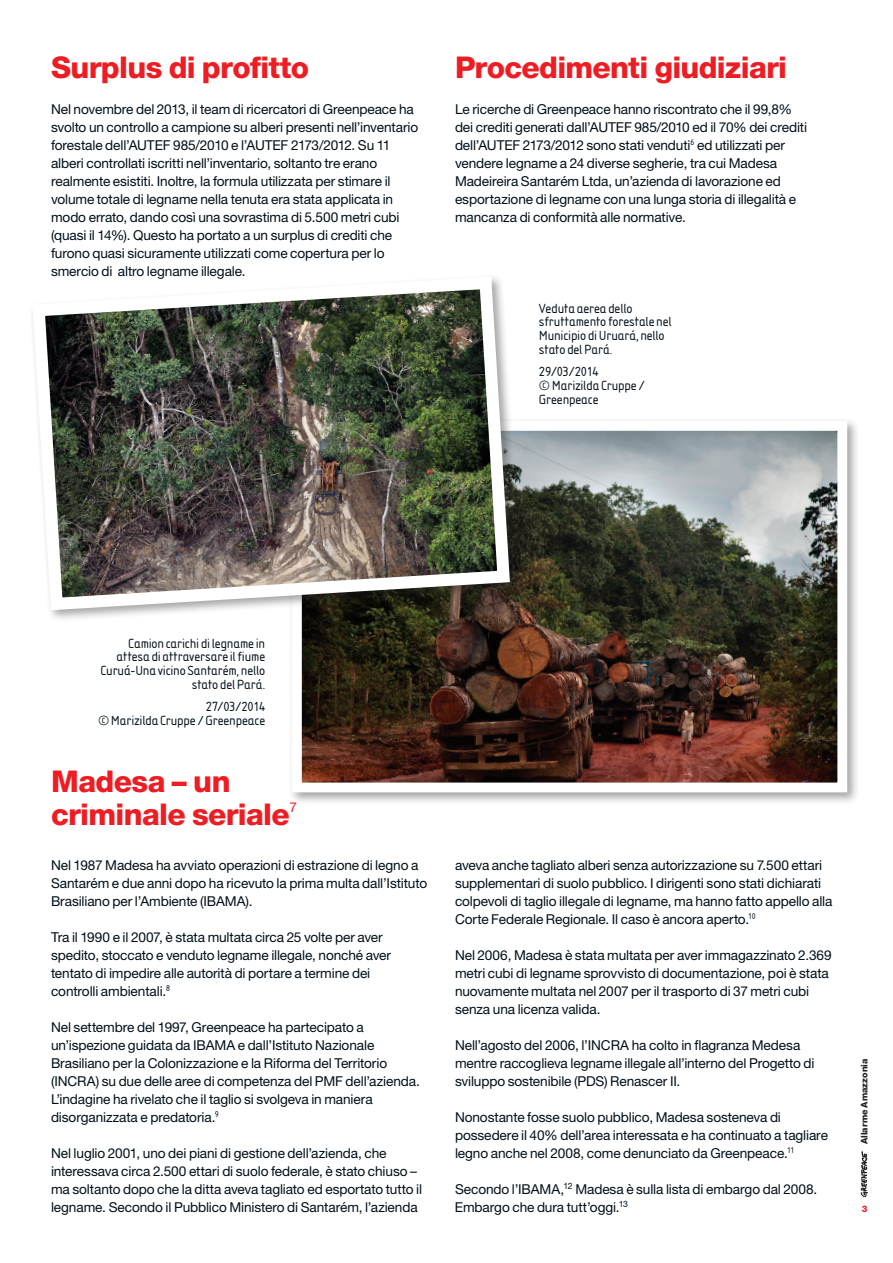
<style>
.page{position:relative;width:893px;height:1263px;background:#fff}
.page>*{position:absolute;margin:0;border:0;box-sizing:border-box;transform-origin:0 0}
.t1{font:800 30px/33px "Helvetica Neue LT Std";letter-spacing:-.025em;color:#ee1d23}
.t2{font:13.8px/13.8px "Isonorm BEFOP Regular Alt";letter-spacing:-.005em;color:#000f19;text-align:right}
.t3{font:13.65px/18px "Helvetica Neue LT Std";letter-spacing:-.01em;color:#000f19}
.t4{font:13.5px "Helvetica Neue LT Std";color:#ee1d23}
.t5{font:800 9px "Helvetica Neue LT Std";color:#231f20}
.t6{font:800 9px "Helvetica Neue LT Std";color:#ee1d23}
</style>
<div class="page">
<svg style="left:861px;top:1151px;width:7px;height:46px"></svg>
<div style="left:288px;top:417px;width:572px;height:388px;background:#231f20;opacity:.4"></div>
<img style="left:303px;top:432px;width:533px;height:349px">
<div style="left:292px;top:421px;width:555px;height:371px;border:10px solid #fff"></div>
<div style="left:29px;top:273px;width:493px;height:349px;background:#231f20;opacity:.4"></div>
<img style="left:29px;top:273px;width:487px;height:344px">
<h1 class="t1" style="left:51px;top:50px;width:260px">Surplus di profitto</h1>
<p class="t3" style="left:51px;top:99px;width:369px">Nel novembre del 2013, il team di ricercatori di Greenpeace ha svolto un controllo a campione su alberi presenti nell’inventario forestale dell’AUTEF 985/2010 e l’AUTEF 2173/2012. Su 11 alberi controllati iscritti nell’inventario, soltanto tre erano realmente esistiti. Inoltre, la formula utilizzata per stimare il volume totale di legname nella tenuta era stata applicata in modo errato, dando così una sovrastima di 5.500 metri cubi (quasi il 14%). Questo ha portato a un surplus di crediti che furono quasi sicuramente utilizzati come copertura per lo smercio di altro legname illegale.</p>
<h1 class="t1" style="left:455px;top:50px;width:334px">Procedimenti giudiziari</h1>
<p class="t3" style="left:455px;top:99px;width:354px">Le ricerche di Greenpeace hanno riscontrato che il 99,8% dei crediti generati dall’AUTEF 985/2010 ed il 70% dei crediti dell’AUTEF 2173/2012 sono stati venduti<sup>6</sup> ed utilizzati per vendere legname a 24 diverse segherie, tra cui Madesa Madeireira Santarém Ltda, un’azienda di lavorazione ed esportazione di legname con una lunga storia di illegalità e mancanza di conformità alle normative.</p>
<p class="t2" style="left:539px;top:301px;width:134px;text-align:left">Veduta aerea dello sfruttamento forestale nel<br>Municipio di Uruará, nello stato del Pará.</p>
<p class="t2" style="left:539px;top:365px;width:107px;text-align:left">29/03/2014<br>© Marizilda Cruppe /<br>Greenpeace</p>
<p class="t2" style="left:101px;top:636px;width:166px">Camion carichi di legname in attesa di attraversare il fiume<br>Curuá-Una vicino Santarém, nello stato del Pará.</p>
<p class="t2" style="left:98px;top:700px;width:169px">27/03/2014<br>© Marizilda Cruppe / Greenpeace</p>
<h1 class="t1" style="left:51px;top:765px;width:240px">Madesa – un criminale seriale</h1>
<p class="t4" style="left:289px;top:799px;width:9px">7</p>
<p class="t3" style="left:51px;top:855px;width:378px">Nel 1987 Madesa ha avviato operazioni di estrazione di legno a<br>Santarém e due anni dopo ha ricevuto la prima multa dall’Istituto<br>Brasiliano per l’Ambiente (IBAMA).</p>
<p class="t3" style="left:51px;top:927px;width:342px">Tra il 1990 e il 2007, è stata multata circa 25 volte per aver spedito, stoccato e venduto legname illegale, nonché aver tentato di impedire alle autorità di portare a termine dei controlli ambientali.<sup>8</sup></p>
<p class="t3" style="left:51px;top:1017px;width:370px">Nel settembre del 1997, Greenpeace ha partecipato a un’ispezione guidata da IBAMA e dall’Istituto Nazionale Brasiliano per la Colonizzazione e la Riforma del Territorio (INCRA) su due delle aree di competenza del PMF dell’azienda.<br>L’indagine ha rivelato che il taglio si svolgeva in maniera disorganizzata e predatoria.<sup>9</sup></p>
<p class="t3" style="left:51px;top:1143px;width:373px">Nel luglio 2001, uno dei piani di gestione dell’azienda, che interessava circa 2.500 ettari di suolo federale, è stato chiuso – ma soltanto dopo che la ditta aveva tagliato ed esportato tutto il legname. Secondo il Pubblico Ministero di Santarém, l’azienda</p>
<p class="t3" style="left:455px;top:855px;width:379px">aveva anche tagliato alberi senza autorizzazione su 7.500 ettari supplementari di suolo pubblico. I dirigenti sono stati dichiarati colpevoli di taglio illegale di legname, ma hanno fatto appello alla Corte Federale Regionale. Il caso è ancora aperto.<sup>10</sup></p>
<p class="t3" style="left:455px;top:945px;width:378px">Nel 2006, Madesa è stata multata per aver immagazzinato 2.369 metri cubi di legname sprovvisto di documentazione, poi è stata nuovamente multata nel 2007 per il trasporto di 37 metri cubi senza una licenza valida.</p>
<p class="t3" style="left:455px;top:1035px;width:361px">Nell’agosto del 2006, l’INCRA ha colto in flagranza Medesa mentre raccoglieva legname illegale all’interno del Progetto di sviluppo sostenibile (PDS) Renascer II.</p>
<p class="t3" style="left:455px;top:1108px;width:374px">Nonostante fosse suolo pubblico, Madesa sosteneva di possedere il 40% dell’area interessata e ha continuato a tagliare legno anche nel 2008, come denunciato da Greenpeace.<sup>11</sup></p>
<p class="t3" style="left:455px;top:1179px;width:364px">Secondo l’IBAMA,<sup>12</sup> Madesa è sulla lista di embargo dal 2008.<br>Embargo che dura tutt’oggi.<sup>13</sup></p>
<p class="t5" style="left:859px;top:1144px;width:87px;rotate:-90deg">Allarme Amazzonia</p>
<p class="t6" style="left:862px;top:1203px;width:7px">3</p>
</div>
